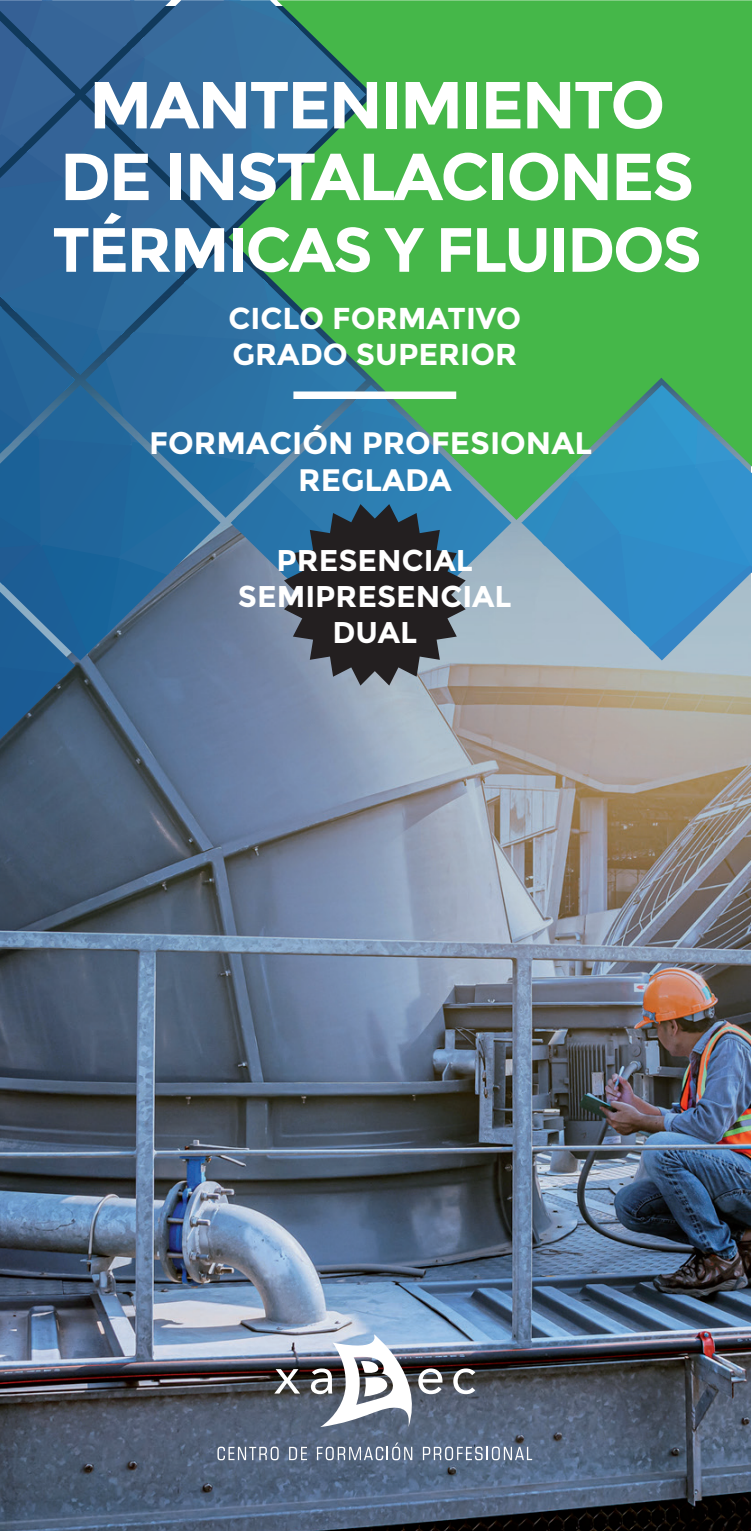
<style>
.page{position:relative;width:752px;height:1531px;background:#fff}
.page>*{position:absolute;margin:0;border:0;box-sizing:border-box;transform-origin:0 0}
.t1{font:700 66.5px/71.8px "Montserrat";letter-spacing:-.035em;color:#fff;text-align:center}
.t2{font:700 62.5px "Montserrat";letter-spacing:-.035em;color:#fff}
.t3{font:700 31px/37.2px "Montserrat";color:#fff;text-align:center}
.t4{font:700 30.25px/36.2px "Montserrat";color:#fff}
.t5{font:700 30px/36px "Montserrat";color:#fff;text-align:center}
</style>
<div class="page">
<img style="left:0;top:739px;width:750px;height:792px">
<svg style="left:0;top:0;width:751px;height:739px;background:#458c7f"></svg>
<svg style="left:274px;top:1369px;width:26px;height:24px"></svg>
<svg style="left:453px;top:1368px;width:22px;height:26px"></svg>
<svg style="left:311px;top:1334px;width:131px;height:93px"></svg>
<svg style="left:289px;top:1447px;width:18px;height:13px"></svg>
<svg style="left:217px;top:1446px;width:61px;height:14px"></svg>
<svg style="left:422px;top:1446px;width:110px;height:14px"></svg>
<svg style="left:317px;top:1442px;width:95px;height:18px;background:#7b889c"></svg>
<div style="left:293px;top:391px;width:163px;height:8px;background:#fff"></div>
<p class="t1" style="left:60px;top:69px;width:635px">MANTENIMIENTO<br>DE INSTALACIONES</p>
<p class="t2" style="left:52px;top:212px;width:651px">TÉRMICAS Y FLUIDOS</p>
<p class="t4" style="left:228px;top:300px;width:294px">CICLO FORMATIVO<br>GRADO SUPERIOR</p>
<p class="t3" style="left:149px;top:424px;width:444px">FORMACIÓN PROFESIONAL<br>REGLADA</p>
<p class="t5" style="left:238px;top:543px;width:275px">PRESENCIAL<br>SEMIPRESENCIAL<br>DUAL</p>
</div>
